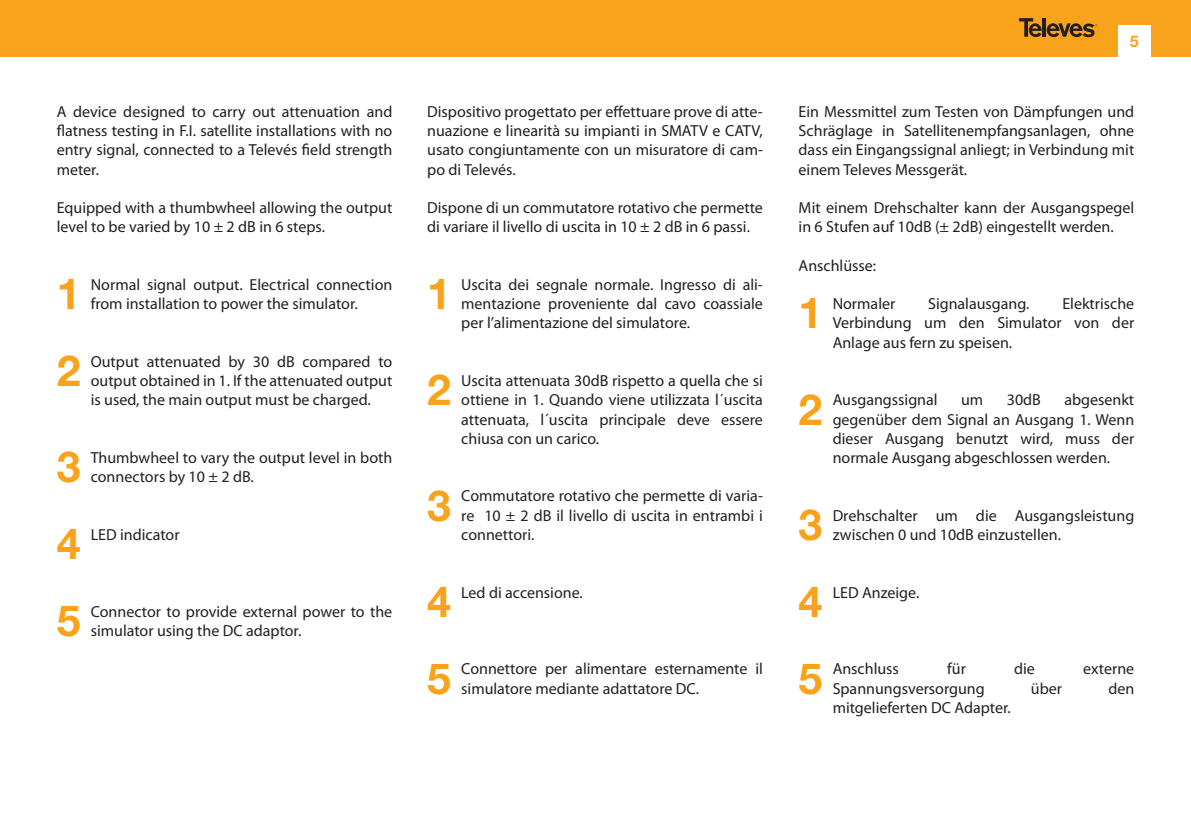
<style>
.page{position:relative;width:1191px;height:840px;background:#fff}
.page>*{position:absolute;margin:0;border:0;box-sizing:border-box;transform-origin:0 0}
.t1{font:700 42.8px "Helvetica Neue";color:#f9a21c}
.t2{font:16px/19.2px "Myriad Pro";color:#231f20;text-align:justify}
.t3{font:700 16px "Helvetica Neue";color:#f9a21c}
</style>
<div class="page">
<div style="left:0;top:0;width:1191px;height:57px;background:#f9a21c"></div>
<svg style="left:1019px;top:18px;width:78px;height:19px"></svg>
<div style="left:1118px;top:25px;width:32px;height:33px;background:#fff"></div>
<p class="t2" style="left:57px;top:102px;width:337px">A device designed to carry out attenuation and flatness testing in F.I. satellite installations with no entry signal, connected to a Televés field strength meter.</p>
<p class="t2" style="left:57px;top:198px;width:337px">Equipped with a thumbwheel allowing the output level to be varied by 10 ± 2 dB in 6 steps.</p>
<h1 class="t1" style="left:57px;top:267px;width:25px">1</h1>
<p class="t2" style="left:91px;top:274px;width:303px">Normal signal output. Electrical connection from installation to power the simulator.</p>
<h1 class="t1" style="left:57px;top:344px;width:25px">2</h1>
<p class="t2" style="left:91px;top:351px;width:303px">Output attenuated by 30 dB compared to output obtained in 1. If the attenuated output is used, the main output must be charged.</p>
<h1 class="t1" style="left:57px;top:440px;width:25px">3</h1>
<p class="t2" style="left:91px;top:447px;width:303px">Thumbwheel to vary the output level in both connectors by 10 ± 2 dB.</p>
<h1 class="t1" style="left:57px;top:517px;width:25px">4</h1>
<p class="t2" style="left:91px;top:524px;width:90px">LED indicator</p>
<h1 class="t1" style="left:57px;top:594px;width:25px">5</h1>
<p class="t2" style="left:91px;top:601px;width:303px">Connector to provide external power to the simulator using the DC adaptor.</p>
<p class="t2" style="left:427px;top:102px;width:337px">Dispositivo progettato per effettuare prove di atte&shy;nuazione e linearità su impianti in SMATV e CATV, usato congiuntamente con un misuratore di cam&shy;po di Televés.</p>
<p class="t2" style="left:427px;top:198px;width:337px">Dispone di un commutatore rotativo che permette di variare il livello di uscita in 10 ± 2 dB in 6 passi.</p>
<h1 class="t1" style="left:427px;top:267px;width:25px">1</h1>
<p class="t2" style="left:461px;top:274px;width:303px">Uscita dei segnale normale. Ingresso di ali&shy;mentazione proveniente dal cavo coassiale per l’alimentazione del simulatore.</p>
<h1 class="t1" style="left:427px;top:363px;width:25px">2</h1>
<p class="t2" style="left:461px;top:370px;width:303px">Uscita attenuata 30dB rispetto a quella che si ottiene in 1. Quando viene utilizzata l´uscita attenuata, l´uscita principale deve essere chiusa con un carico.</p>
<h1 class="t1" style="left:427px;top:478px;width:25px">3</h1>
<p class="t2" style="left:461px;top:486px;width:303px">Commutatore rotativo che permette di varia&shy;re 10 ± 2 dB il livello di uscita in entrambi i connettori.</p>
<h1 class="t1" style="left:427px;top:574px;width:25px">4</h1>
<p class="t2" style="left:461px;top:582px;width:123px">Led di accensione.</p>
<h1 class="t1" style="left:427px;top:651px;width:25px">5</h1>
<p class="t2" style="left:461px;top:658px;width:303px">Connettore per alimentare esternamente il simulatore mediante adattatore DC.</p>
<p class="t3" style="left:1129px;top:31px;width:10px">5</p>
<p class="t2" style="left:798px;top:102px;width:337px">Ein Messmittel zum Testen von Dämpfungen und Schräglage in Satellitenempfangsanlagen, ohne dass ein Eingangssignal anliegt; in Verbindung mit einem Televes Messgerät.</p>
<p class="t2" style="left:798px;top:198px;width:337px">Mit einem Drehschalter kann der Ausgangspegel in 6 Stufen auf 10dB (± 2dB) eingestellt werden.</p>
<p class="t2" style="left:798px;top:255px;width:79px">Anschlüsse:</p>
<h1 class="t1" style="left:798px;top:286px;width:25px">1</h1>
<p class="t2" style="left:832px;top:294px;width:64px">Normaler</p>
<p class="t2" style="left:928px;top:294px;width:103px">Signalausgang.</p>
<p class="t2" style="left:832px;top:294px;width:303px;text-indent:230px">Elektrische Verbindung um den Simulator von der Anlage aus fern zu speisen.</p>
<h1 class="t1" style="left:798px;top:382px;width:25px">2</h1>
<p class="t2" style="left:832px;top:390px;width:106px">Ausgangssignal</p>
<p class="t2" style="left:961px;top:390px;width:24px">um</p>
<p class="t2" style="left:1006px;top:390px;width:36px">30dB</p>
<p class="t2" style="left:832px;top:390px;width:303px;text-indent:232px">abgesenkt gegenüber dem Signal an Ausgang 1. Wenn dieser Ausgang benutzt wird, muss der normale Ausgang abgeschlossen werden.</p>
<h1 class="t1" style="left:798px;top:498px;width:25px">3</h1>
<p class="t2" style="left:832px;top:505px;width:303px">Drehschalter um die Ausgangsleistung zwischen 0 und 10dB einzustellen.</p>
<h1 class="t1" style="left:798px;top:574px;width:25px">4</h1>
<p class="t2" style="left:832px;top:582px;width:88px">LED Anzeige.</p>
<h1 class="t1" style="left:798px;top:651px;width:25px">5</h1>
<p class="t2" style="left:832px;top:658px;width:68px">Anschluss</p>
<p class="t2" style="left:947px;top:658px;width:20px">für</p>
<p class="t2" style="left:1014px;top:658px;width:22px">die</p>
<p class="t2" style="left:1083px;top:658px;width:52px">externe</p>
<p class="t2" style="left:832px;top:678px;width:154px">Spannungsversorgung</p>
<p class="t2" style="left:1031px;top:678px;width:33px">über</p>
<p class="t2" style="left:1108px;top:678px;width:27px">den</p>
<p class="t2" style="left:832px;top:697px;width:180px">mitgelieferten DC Adapter.</p>
</div>
